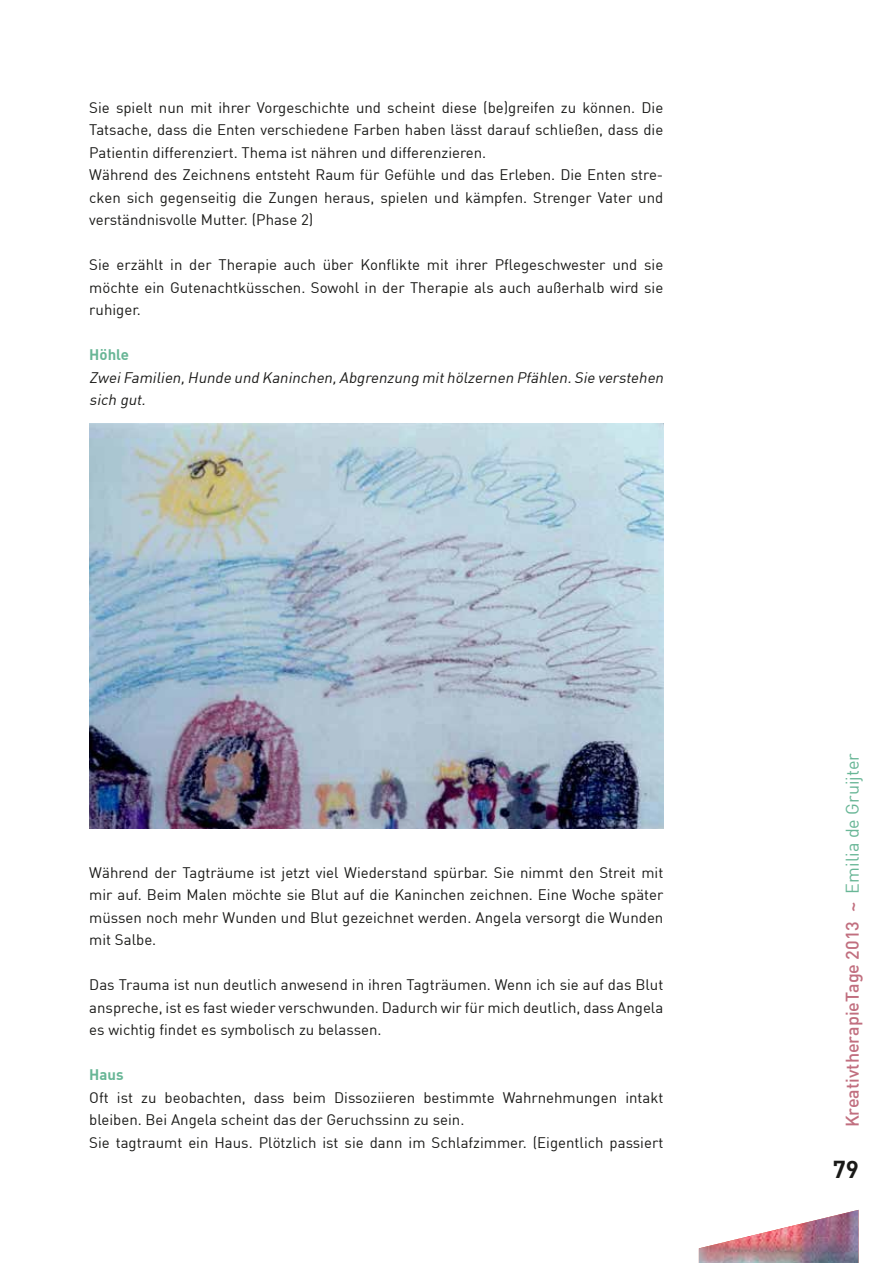
<style>
.page{position:relative;width:893px;height:1263px;background:#fff}
.page>*{position:absolute;margin:0;border:0;box-sizing:border-box;transform-origin:0 0}
.t1{font:700 24px "DIN";color:#1a1a18}
.t2{font:500 18px "DIN";color:#c16f7f}
.t3{font:15px/22.5px "DIN";color:#1a1a18;text-align:justify}
.t4{font:italic 15px/22.5px "DIN";color:#1a1a18}
.t5{font:700 15px "DIN";color:#68b696}
.s1{font-weight:400;color:#68b696}
</style>
<div class="page">
<img style="left:699px;top:1210px;width:159px;height:53px">
<img style="left:89px;top:423px;width:574px;height:406px">
<p class="t3" style="left:89px;top:96px;width:576px;text-align:left">Sie spielt nun mit ihrer Vorgeschichte und scheint diese (be)greifen zu können. Die Tatsache, dass die Enten verschiedene Farben haben lässt darauf schließen, dass die Patientin differenziert. Thema ist nähren und differenzieren.<br>Während des Zeichnens entsteht Raum für Gefühle und das Erleben. Die Enten stre&shy;cken sich gegenseitig die Zungen heraus, spielen und kämpfen. Strenger Vater und verständnisvolle Mutter. (Phase 2)</p>
<p class="t3" style="left:89px;top:253px;width:576px">Sie erzählt in der Therapie auch über Konflikte mit ihrer Pflegeschwester und sie möchte ein Gutenachtküsschen. Sowohl in der Therapie als auch außerhalb wird sie ruhiger.</p>
<p class="t5" style="left:89px;top:345px;width:41px">Höhle</p>
<p class="t4" style="left:89px;top:366px;width:579px">ZweiFamilien,Hunde und Kaninchen,Abgrenzung mithölzernen Pfählen.Sie verstehen sich gut.</p>
<p class="t3" style="left:89px;top:861px;width:576px">Während der Tagträume ist jetzt viel Wiederstand spürbar. Sie nimmt den Streit mit mir auf. Beim Malen möchte sie Blut auf die Kaninchen zeichnen. Eine Woche später müssen noch mehr Wunden und Blut gezeichnet werden. Angela versorgt die Wunden mit Salbe.</p>
<p class="t3" style="left:89px;top:973px;width:576px">Das Trauma ist nun deutlich anwesend in ihren Tagträumen. Wenn ich sie auf das Blut anspreche, ist es fast wieder verschwunden. Dadurch wir für mich deutlich, dass Angela es wichtig findet es symbolisch zu belassen.</p>
<p class="t5" style="left:89px;top:1065px;width:36px">Haus</p>
<p class="t3" style="left:89px;top:1086px;width:576px;text-align:left">Oft ist zu beobachten, dass beim Dissoziieren bestimmte Wahrnehmungen intakt bleiben. Bei Angela scheint das der Geruchssinn zu sein.<br>Sie tagtraumt ein Haus. Plötzlich ist sie dann im Schlafzimmer. (Eigentlich passiert</p>
<p class="t2" style="left:841px;top:1127px;width:376px;rotate:-90deg">KreativtherapieTage 2013 ~ <span class="s1">Emilia de Gruijter</span></p>
<h1 class="t1" style="left:833px;top:1154px;width:28px">79</h1>
</div>
